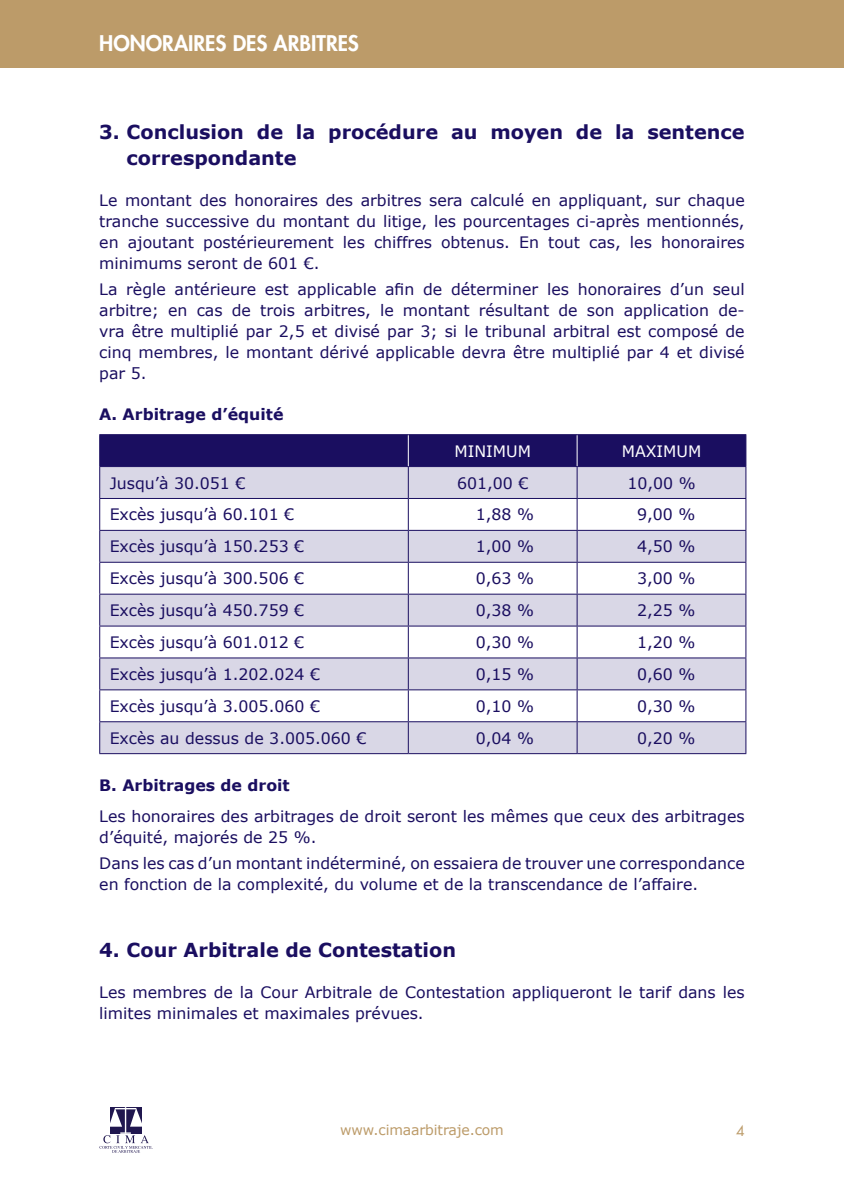
<style>
.page{position:relative;width:844px;height:1191px;background:#fff}
.page>*{position:absolute;margin:0;border:0;box-sizing:border-box;transform-origin:0 0}
.TXT_CABECERA{font:800 21px "Futura Std";color:#fff}
.TITULO{font:700 19.25px/26.2px "Verdana";color:#1a0e60}
.TXT{font:15.75px/21px "Verdana";color:#1a0e60}
.TXT-2{font:700 15.75px "Verdana";color:#1a0e60}
.t1{font:15.75px "Verdana";color:#fff}
.t2{font:14px "Verdana";letter-spacing:-.01em;color:#bc9b69}
.t3{font:14px "Futura Std";color:#bc9b69}
</style>
<div class="page">
<svg style="left:99px;top:1107px;width:54px;height:45px"></svg>
<div style="left:0;top:0;width:843px;height:68px;background:#bc9b69"></div>
<div style="left:100px;top:435px;width:645px;height:31px;background:#1a0e60"></div>
<svg style="left:100px;top:467px;width:645px;height:286px;fill:#d9d7e6"></svg>
<hr style="left:408px;top:435px;width:1px;height:31px;background:#fff">
<hr style="left:576px;top:435px;width:1px;height:31px;background:#fff">
<hr style="left:99px;top:435px;width:1px;height:31px;background:#1a0e60">
<hr style="left:99px;top:434px;width:309px;height:1px;background:#1a0e60">
<hr style="left:408px;top:434px;width:169px;height:1px;background:#1a0e60">
<hr style="left:577px;top:434px;width:169px;height:1px;background:#1a0e60">
<hr style="left:745px;top:435px;width:1px;height:31px;background:#1a0e60">
<hr style="left:99px;top:467px;width:1px;height:31px;background:#1a0e60">
<hr style="left:99px;top:466px;width:309px;height:1px;background:#1a0e60">
<hr style="left:408px;top:466px;width:169px;height:1px;background:#1a0e60">
<hr style="left:577px;top:466px;width:169px;height:1px;background:#1a0e60">
<hr style="left:408px;top:467px;width:1px;height:31px;background:#1a0e60">
<hr style="left:576px;top:467px;width:1px;height:31px;background:#1a0e60">
<hr style="left:745px;top:467px;width:1px;height:31px;background:#1a0e60">
<hr style="left:99px;top:499px;width:1px;height:31px;background:#1a0e60">
<hr style="left:99px;top:498px;width:309px;height:1px;background:#1a0e60">
<hr style="left:408px;top:499px;width:1px;height:31px;background:#1a0e60">
<hr style="left:408px;top:498px;width:169px;height:1px;background:#1a0e60">
<hr style="left:576px;top:499px;width:1px;height:31px;background:#1a0e60">
<hr style="left:577px;top:498px;width:169px;height:1px;background:#1a0e60">
<hr style="left:745px;top:499px;width:1px;height:31px;background:#1a0e60">
<hr style="left:99px;top:531px;width:1px;height:31px;background:#1a0e60">
<hr style="left:99px;top:530px;width:309px;height:1px;background:#1a0e60">
<hr style="left:408px;top:531px;width:1px;height:31px;background:#1a0e60">
<hr style="left:408px;top:530px;width:169px;height:1px;background:#1a0e60">
<hr style="left:576px;top:531px;width:1px;height:31px;background:#1a0e60">
<hr style="left:577px;top:530px;width:169px;height:1px;background:#1a0e60">
<hr style="left:745px;top:531px;width:1px;height:31px;background:#1a0e60">
<hr style="left:99px;top:562px;width:1px;height:32px;background:#1a0e60">
<hr style="left:99px;top:562px;width:309px;height:1px;background:#1a0e60">
<hr style="left:408px;top:562px;width:1px;height:32px;background:#1a0e60">
<hr style="left:408px;top:562px;width:169px;height:1px;background:#1a0e60">
<hr style="left:576px;top:562px;width:1px;height:32px;background:#1a0e60">
<hr style="left:577px;top:562px;width:169px;height:1px;background:#1a0e60">
<hr style="left:745px;top:562px;width:1px;height:32px;background:#1a0e60">
<hr style="left:99px;top:594px;width:1px;height:31px;background:#1a0e60">
<hr style="left:99px;top:594px;width:309px;height:1px;background:#1a0e60">
<hr style="left:408px;top:594px;width:1px;height:31px;background:#1a0e60">
<hr style="left:408px;top:594px;width:169px;height:1px;background:#1a0e60">
<hr style="left:576px;top:594px;width:1px;height:31px;background:#1a0e60">
<hr style="left:577px;top:594px;width:169px;height:1px;background:#1a0e60">
<hr style="left:745px;top:594px;width:1px;height:31px;background:#1a0e60">
<hr style="left:99px;top:626px;width:1px;height:31px;background:#1a0e60">
<hr style="left:99px;top:625px;width:309px;height:1px;background:#1a0e60">
<hr style="left:408px;top:626px;width:1px;height:31px;background:#1a0e60">
<hr style="left:408px;top:625px;width:169px;height:1px;background:#1a0e60">
<hr style="left:576px;top:626px;width:1px;height:31px;background:#1a0e60">
<hr style="left:577px;top:625px;width:169px;height:1px;background:#1a0e60">
<hr style="left:745px;top:626px;width:1px;height:31px;background:#1a0e60">
<hr style="left:99px;top:658px;width:1px;height:31px;background:#1a0e60">
<hr style="left:99px;top:657px;width:309px;height:1px;background:#1a0e60">
<hr style="left:408px;top:658px;width:1px;height:31px;background:#1a0e60">
<hr style="left:408px;top:657px;width:169px;height:1px;background:#1a0e60">
<hr style="left:576px;top:658px;width:1px;height:31px;background:#1a0e60">
<hr style="left:577px;top:657px;width:169px;height:1px;background:#1a0e60">
<hr style="left:745px;top:658px;width:1px;height:31px;background:#1a0e60">
<hr style="left:99px;top:690px;width:1px;height:31px;background:#1a0e60">
<hr style="left:99px;top:689px;width:309px;height:1px;background:#1a0e60">
<hr style="left:408px;top:690px;width:1px;height:31px;background:#1a0e60">
<hr style="left:408px;top:689px;width:169px;height:1px;background:#1a0e60">
<hr style="left:576px;top:690px;width:1px;height:31px;background:#1a0e60">
<hr style="left:577px;top:689px;width:169px;height:1px;background:#1a0e60">
<hr style="left:745px;top:690px;width:1px;height:31px;background:#1a0e60">
<hr style="left:99px;top:722px;width:1px;height:31px;background:#1a0e60">
<hr style="left:99px;top:721px;width:309px;height:1px;background:#1a0e60">
<hr style="left:99px;top:753px;width:309px;height:1px;background:#1a0e60">
<hr style="left:408px;top:722px;width:1px;height:31px;background:#1a0e60">
<hr style="left:408px;top:721px;width:169px;height:1px;background:#1a0e60">
<hr style="left:408px;top:753px;width:169px;height:1px;background:#1a0e60">
<hr style="left:576px;top:722px;width:1px;height:31px;background:#1a0e60">
<hr style="left:577px;top:721px;width:169px;height:1px;background:#1a0e60">
<hr style="left:745px;top:722px;width:1px;height:31px;background:#1a0e60">
<hr style="left:577px;top:753px;width:169px;height:1px;background:#1a0e60">
<p class="TXT_CABECERA" style="left:99px;top:30px;width:261px">HONORAIRES DES ARBITRES</p>
<p class="TITULO" style="left:126px;top:118px;width:619px;text-indent:-27px">3. Conclusion de la procédure au moyen de la sentence correspondante</p>
<p class="TXT" style="left:99px;top:189px;width:646px;text-align:justify">Le montant des honoraires des arbitres sera calculé en appliquant, sur chaque tranche successive du montant du litige, les pourcentages ci-après mentionnés, en ajoutant postérieurement les chiffres obtenus. En tout cas, les honoraires minimums seront de 601 €.</p>
<p class="TXT" style="left:99px;top:278px;width:646px;text-align:justify">La règle antérieure est applicable afin de déterminer les honoraires d’un seul arbitre; en cas de trois arbitres, le montant résultant de son application de&shy;vra être multiplié par 2,5 et divisé par 3; si le tribunal arbitral est composé de cinq membres, le montant dérivé applicable devra être multiplié par 4 et divisé par 5.</p>
<p class="TXT-2" style="left:99px;top:404px;width:186px">A. Arbitrage d’équité</p>
<p class="t1" style="left:454px;top:441px;width:78px">MINIMUM</p>
<p class="t1" style="left:621px;top:441px;width:81px">MAXIMUM</p>
<p class="TXT" style="left:110px;top:472px;width:137px">Jusqu’à 30.051 €</p>
<p class="TXT" style="left:457px;top:472px;width:73px">601,00 €</p>
<p class="TXT" style="left:627px;top:472px;width:70px">10,00 %</p>
<p class="TXT" style="left:110px;top:503px;width:186px">Excès jusqu’à 60.101 €</p>
<p class="TXT" style="left:475px;top:503px;width:60px">1,88 %</p>
<p class="TXT" style="left:637px;top:503px;width:60px">9,00 %</p>
<p class="TXT" style="left:110px;top:535px;width:196px">Excès jusqu’à 150.253 €</p>
<p class="TXT" style="left:475px;top:535px;width:60px">1,00 %</p>
<p class="TXT" style="left:637px;top:535px;width:60px">4,50 %</p>
<p class="TXT" style="left:110px;top:567px;width:196px">Excès jusqu’à 300.506 €</p>
<p class="TXT" style="left:475px;top:567px;width:60px">0,63 %</p>
<p class="TXT" style="left:637px;top:567px;width:60px">3,00 %</p>
<p class="TXT" style="left:110px;top:599px;width:196px">Excès jusqu’à 450.759 €</p>
<p class="TXT" style="left:475px;top:599px;width:60px">0,38 %</p>
<p class="TXT" style="left:637px;top:599px;width:60px">2,25 %</p>
<p class="TXT" style="left:110px;top:631px;width:196px">Excès jusqu’à 601.012 €</p>
<p class="TXT" style="left:475px;top:631px;width:60px">0,30 %</p>
<p class="TXT" style="left:637px;top:631px;width:60px">1,20 %</p>
<p class="TXT" style="left:110px;top:663px;width:212px">Excès jusqu’à 1.202.024 €</p>
<p class="TXT" style="left:475px;top:663px;width:60px">0,15 %</p>
<p class="TXT" style="left:637px;top:663px;width:60px">0,60 %</p>
<p class="TXT" style="left:110px;top:695px;width:212px">Excès jusqu’à 3.005.060 €</p>
<p class="TXT" style="left:475px;top:695px;width:60px">0,10 %</p>
<p class="TXT" style="left:637px;top:695px;width:60px">0,30 %</p>
<p class="TXT" style="left:110px;top:727px;width:258px">Excès au dessus de 3.005.060 €</p>
<p class="TXT" style="left:475px;top:727px;width:60px">0,04 %</p>
<p class="TXT" style="left:637px;top:727px;width:60px">0,20 %</p>
<p class="TXT-2" style="left:99px;top:775px;width:192px">B. Arbitrages de droit</p>
<p class="TXT" style="left:99px;top:805px;width:646px">Les honoraires des arbitrages de droit seront les mêmes que ceux des arbitrages d’équité, majorés de 25 %.</p>
<p class="TXT" style="left:99px;top:852px;width:646px">Dans les cas d’un montant indéterminé, on essaiera de trouver une correspondance en fonction de la complexité, du volume et de la transcendance de l’affaire.</p>
<p class="TITULO" style="left:99px;top:936px;width:358px">4. Cour Arbitrale de Contestation</p>
<p class="TXT" style="left:99px;top:981px;width:646px">Les membres de la Cour Arbitrale de Contestation appliqueront le tarif dans les limites minimales et maximales prévues.</p>
<p class="t2" style="left:340px;top:1121px;width:165px">www.cimaarbitraje.com</p>
<p class="t3" style="left:735px;top:1121px;width:10px">4</p>
</div>
